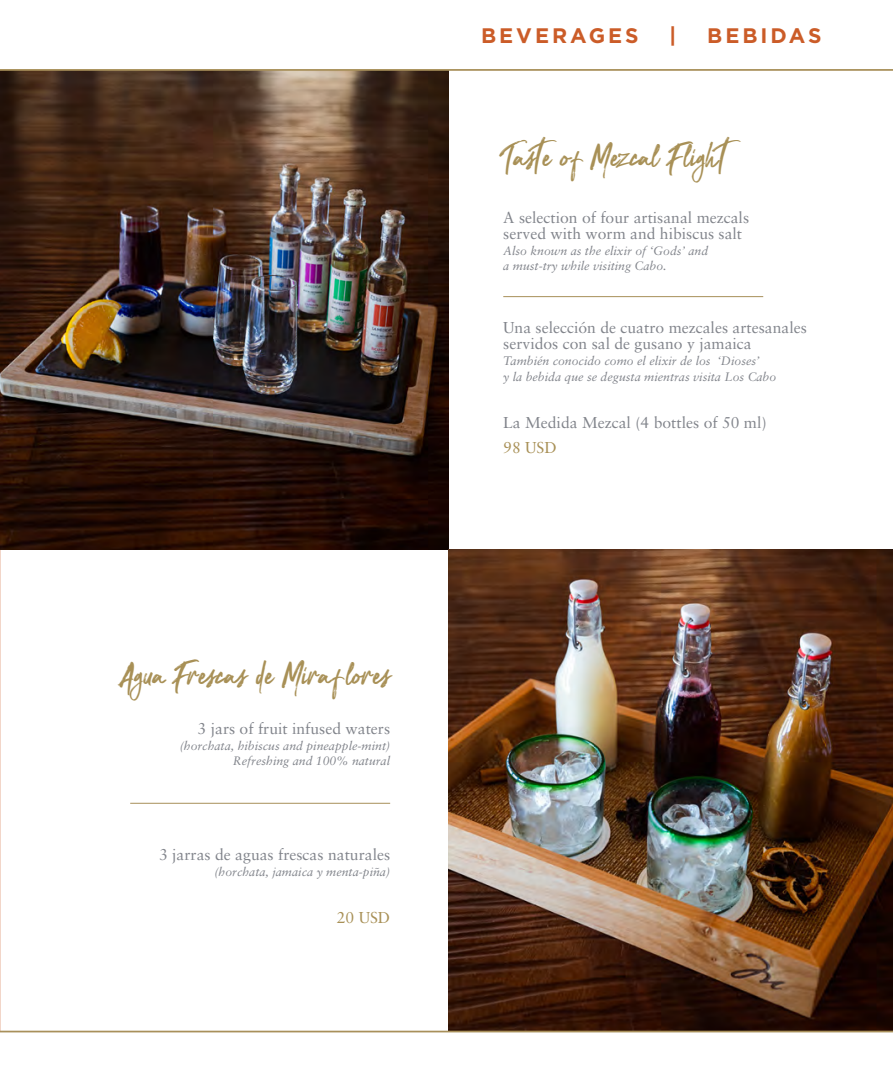
<style>
.page{position:relative;width:893px;height:1092px;background:#fff}
.page>*{position:absolute;margin:0;border:0;box-sizing:border-box;transform-origin:0 0}
.t1{font:40.25px "Nocturnal";color:#a89056}
.t2{font:700 21px "Gotham";letter-spacing:.14em;color:#cb5c28}
.t3{font:15.75px/15.8px "Sabon";color:#81848b}
.t4{font:15.75px "Sabon";color:#a89056}
.t5{font:italic 12.25px/15.8px "Sabon";color:#81848b}
</style>
<div class="page">
<img style="left:0;top:549px;width:1px;height:482px">
<img style="left:0;top:71px;width:448px;height:478px">
<img style="left:448px;top:549px;width:445px;height:481px">
<hr style="left:503px;top:296px;width:260px;height:1px;background:#a8905a">
<hr style="left:130px;top:802px;width:260px;height:1px;background:#a8905a">
<hr style="left:0;top:69px;width:893px;height:2px;background:#a8905a">
<hr style="left:0;top:1030px;width:893px;height:2px;background:#a8905a">
<h1 class="t1" style="left:122px;top:650px;width:269px">Agua Frescas de Miraf lores</h1>
<p class="t3" style="left:198px;top:720px;width:194px">3 jars of fruit infused waters</p>
<p class="t5" style="left:180px;top:737px;width:212px;text-align:right">(horchata, hibiscus and pineapple-mint)<br>Refreshing and 100% natural</p>
<p class="t3" style="left:159px;top:846px;width:233px">3 jarras de aguas frescas naturales</p>
<p class="t5" style="left:215px;top:863px;width:177px">(horchata, jamaica y menta-piña)</p>
<p class="t4" style="left:337px;top:908px;width:55px">20 USD</p>
<h2 class="t2" style="left:481px;top:21px;width:159px">BEVERAGES</h2>
<h2 class="t2" style="left:669px;top:21px;width:9px">|</h2>
<h2 class="t2" style="left:707px;top:21px;width:116px">BEBIDAS</h2>
<h1 class="t1" style="left:503px;top:132px;width:245px">Taste of Mezcal Flight</h1>
<p class="t3" style="left:503px;top:210px;width:247px">A selection of four artisanal mezcals served with worm and hibiscus salt</p>
<p class="t5" style="left:503px;top:242px;width:206px">Also known as the elixir of ‘Gods’ and a must-try while visiting Cabo.</p>
<p class="t3" style="left:503px;top:320px;width:305px">Una selección de cuatro mezcales artesanales servidos con sal de gusano y jamaica</p>
<p class="t5" style="left:503px;top:353px;width:274px">También conocido como el elixir de los ‘Dioses’<br>y la bebida que se degusta mientras visita Los Cabo</p>
<p class="t3" style="left:503px;top:414px;width:265px">La Medida Mezcal (4 bottles of 50 ml)</p>
<p class="t4" style="left:503px;top:437px;width:55px">98 USD</p>
</div>
